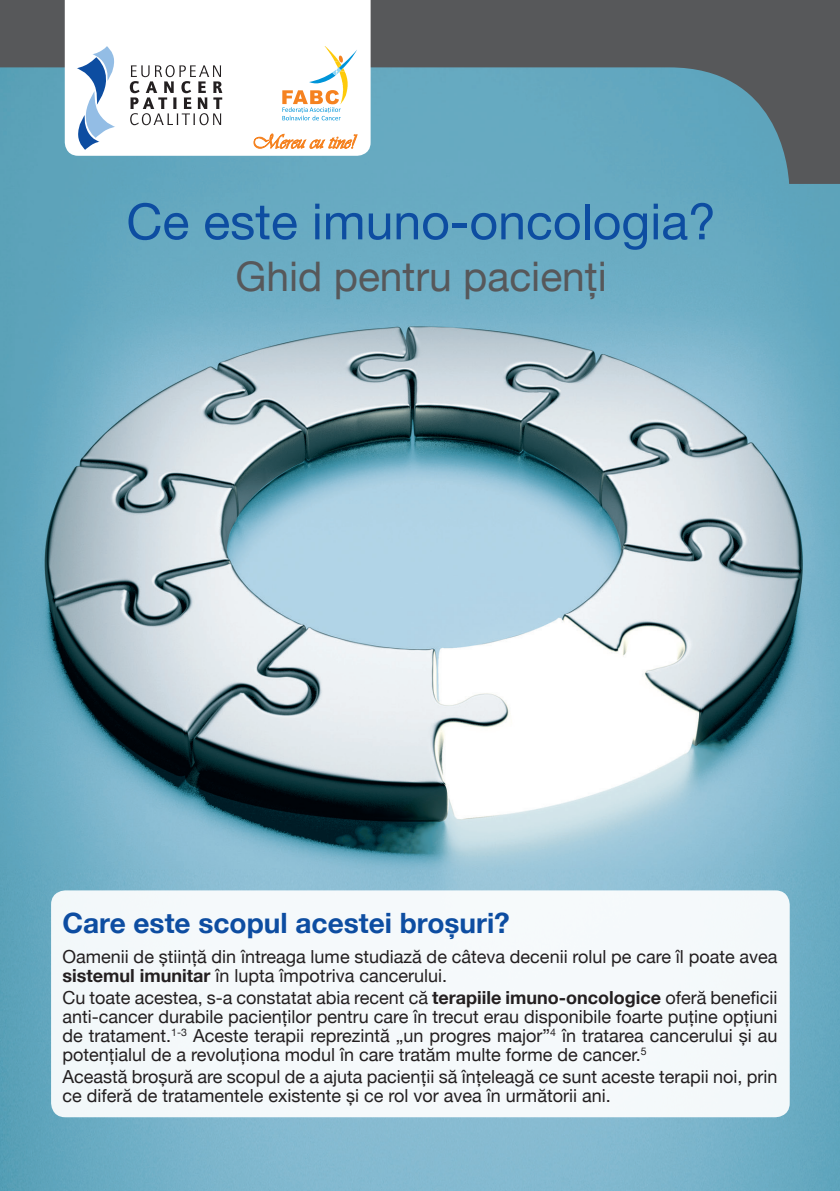
<style>
.page{position:relative;width:840px;height:1191px;background:#fff}
.page>*{position:absolute;margin:0;border:0;box-sizing:border-box;transform-origin:0 0}
.t1{font:50px "Helvetica Neue";color:#0d4da1}
.t2{font:40.8px "Helvetica Neue";color:#57585a}
.t3{font:700 28px "Helvetica Neue";color:#0d4da1}
.t4{font:18px/19px "Helvetica Neue";color:#231f20}
.s1{font-weight:700}
</style>
<div class="page">
<img style="left:0;top:184px;width:839px;height:1007px">
<div style="left:51px;top:890px;width:738px;height:227px;background:#f5f9fb;border-radius:14px"></div>
<svg style="left:0;top:0;width:839px;height:184px;background:#5e8694"></svg>
<svg style="left:65px;top:0;width:305px;height:156px"></svg>
<svg style="left:77px;top:46px;width:38px;height:104px"></svg>
<svg style="left:130px;top:65px;width:92px;height:60px"></svg>
<svg style="left:282px;top:46px;width:75px;height:74px"></svg>
<svg style="left:254px;top:134px;width:103px;height:14px"></svg>
<h1 class="t1" style="left:126px;top:179px;width:590px">Ce este imuno-oncologia?</h1>
<h2 class="t2" style="left:235px;top:241px;width:373px">Ghid pentru pacienți</h2>
<h3 class="t3" style="left:62px;top:897px;width:448px">Care este scopul acestei broșuri?</h3>
<p class="t4" style="left:62px;top:945px;width:716px">Oamenii de știință din întreaga lume studiază de câteva decenii rolul pe care îl poate avea <span class="s1">sistemul imunitar</span> în lupta împotriva cancerului.</p>
<p class="t4" style="left:62px;top:987px;width:716px;text-align:justify">Cu toate acestea, s-a constatat abia recent că <span class="s1">terapiile imuno-oncologice</span> oferă beneficii anti-cancer durabile pacienților pentru care în trecut erau disponibile foarte puține opțiuni de tratament.<sup>1-3</sup> Aceste terapii reprezintă „un progres major”<sup>4</sup> în tratarea cancerului și au potențialul de a revoluționa modul în care tratăm multe forme de cancer.<sup>5</sup></p>
<p class="t4" style="left:62px;top:1066px;width:716px">Această broșură are scopul de a ajuta pacienții să înțeleagă ce sunt aceste terapii noi, prin ce diferă de tratamentele existente și ce rol vor avea în următorii ani.</p>
</div>
